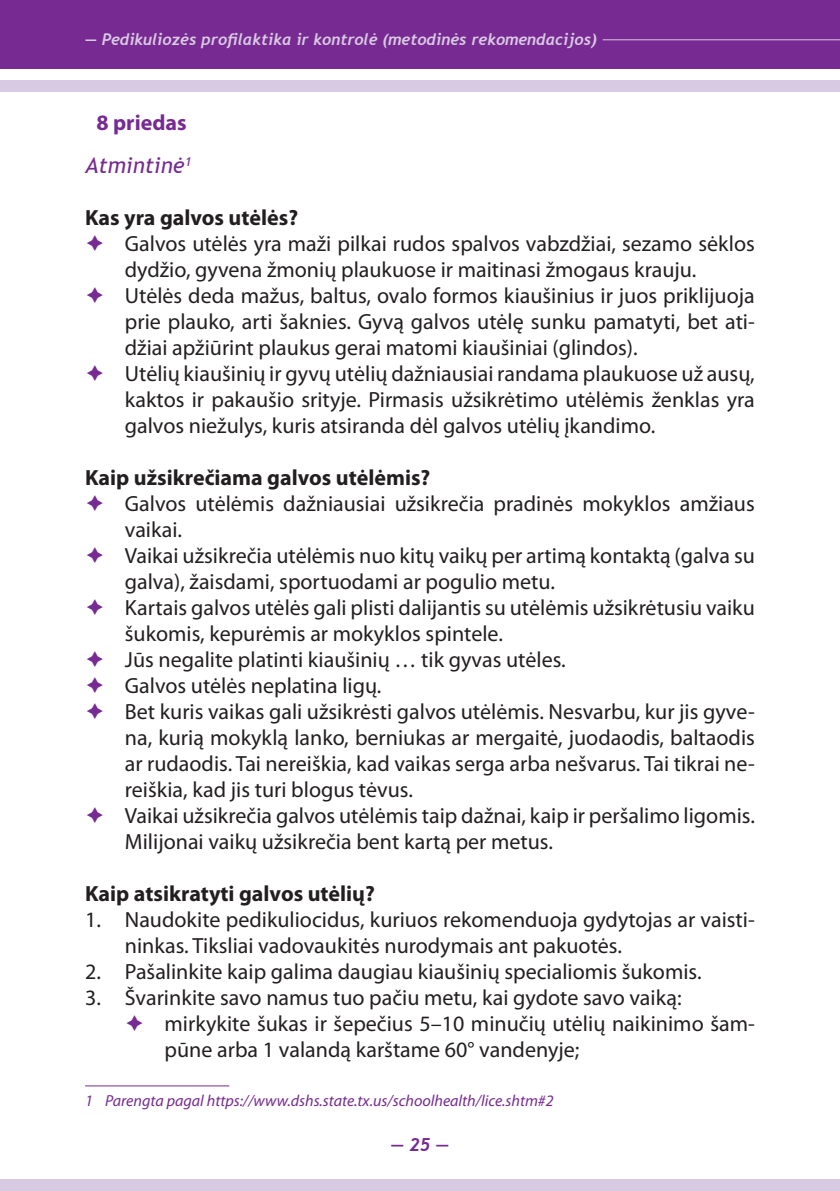
<style>
.page{position:relative;width:840px;height:1191px;background:#fff}
.page>*{position:absolute;margin:0;border:0;box-sizing:border-box;transform-origin:0 0}
.t1{font:22px/26px "Myriad Pro";color:#231f20}
.t2{font:700 22px "Myriad Pro";color:#231f20}
.t3{font:italic 22px "Trebuchet MS";color:#772a91}
.t4{font:700 22px "Myriad Pro";color:#772a91}
.t5{font:italic 700 18px "Trebuchet";color:#772a91}
.t6{font:italic 16px "Myriad Pro";color:#772a91}
.t7{font:italic 700 16px "Trebuchet";color:#d8cae3}
</style>
<div class="page">
<div style="left:0;top:0;width:839px;height:69px;background:#772a91"></div>
<div style="left:0;top:80px;width:839px;height:11px;background:#d8cae3"></div>
<div style="left:0;top:1179px;width:839px;height:12px;background:#d8cae3"></div>
<hr style="left:602px;top:39px;width:237px;height:1px;background:#d8cae3">
<hr style="left:85px;top:1085px;width:144px;height:1px;background:#772a91">
<p class="t7" style="left:85px;top:29px;width:513px">— Pedikuliozės profilaktika ir kontrolė (metodinės rekomendacijos)</p>
<p class="t4" style="left:96px;top:108px;width:92px">8 priedas</p>
<p class="t3" style="left:85px;top:152px;width:108px">Atmintinė<sup>1</sup></p>
<p class="t2" style="left:85px;top:203px;width:214px">Kas yra galvos utėlės?</p>
<p class="t1" style="left:125px;top:230px;width:631px">Galvos utėlės yra maži pilkai rudos spalvos vabzdžiai, sezamo sėklos dydžio, gyvena žmonių plaukuose ir maitinasi žmogaus krauju.<br>Utėlės deda mažus, baltus, ovalo formos kiaušinius ir juos priklijuoja prie plauko, arti šaknies. Gyvą galvos utėlę sunku pamatyti, bet ati&shy;džiai apžiūrint plaukus gerai matomi kiaušiniai (glindos).<br>Utėlių kiaušinių ir gyvų utėlių dažniausiai randama plaukuose už ausų, kaktos ir pakaušio srityje. Pirmasis užsikrėtimo utėlėmis ženklas yra galvos niežulys, kuris atsiranda dėl galvos utėlių įkandimo.</p>
<p class="t2" style="left:85px;top:463px;width:346px">Kaip užsikrečiama galvos utėlėmis?</p>
<p class="t1" style="left:125px;top:490px;width:631px">Galvos utėlėmis dažniausiai užsikrečia pradinės mokyklos amžiaus vaikai.<br>Vaikai užsikrečia utėlėmis nuo kitų vaikų per artimą kontaktą (galva su galva), žaisdami, sportuodami ar pogulio metu.<br>Kartais galvos utėlės gali plisti dalijantis su utėlėmis užsikrėtusiu vaiku šukomis, kepurėmis ar mokyklos spintele.<br>Jūs negalite platinti kiaušinių … tik gyvas utėles.<br>Galvos utėlės neplatina ligų.<br>Bet kuris vaikas gali užsikrėsti galvos utėlėmis. Nesvarbu, kur jis gyve&shy;na, kurią mokyklą lanko, berniukas ar mergaitė, juodaodis, baltaodis ar rudaodis. Tai nereiškia, kad vaikas serga arba nešvarus. Tai tikrai ne&shy;reiškia, kad jis turi blogus tėvus.<br>Vaikai užsikrečia galvos utėlėmis taip dažnai, kaip ir peršalimo ligomis.<br>Milijonai vaikų užsikrečia bent kartą per metus.</p>
<p class="t2" style="left:85px;top:879px;width:291px">Kaip atsikratyti galvos utėlių?</p>
<p class="t1" style="left:125px;top:906px;width:631px;text-indent:-40px">1. Naudokite pedikuliocidus, kuriuos rekomenduoja gydytojas ar vaisti&shy;ninkas. Tiksliai vadovaukitės nurodymais ant pakuotės.</p>
<p class="t1" style="left:85px;top:958px;width:617px">2. Pašalinkite kaip galima daugiau kiaušinių specialiomis šukomis.</p>
<p class="t1" style="left:164px;top:984px;width:591px;text-indent:-79px">3. Švarinkite savo namus tuo pačiu metu, kai gydote savo vaiką: mirkykite šukas ir šepečius 5–10 minučių utėlių naikinimo šam&shy;pūne arba 1 valandą karštame 60° vandenyje;</p>
<p class="t6" style="left:85px;top:1090px;width:470px">1 Parengta pagal https://www.dshs.state.tx.us/schoolhealth/lice.shtm#2</p>
<p class="t5" style="left:390px;top:1133px;width:60px">— 25 —</p>
</div>
